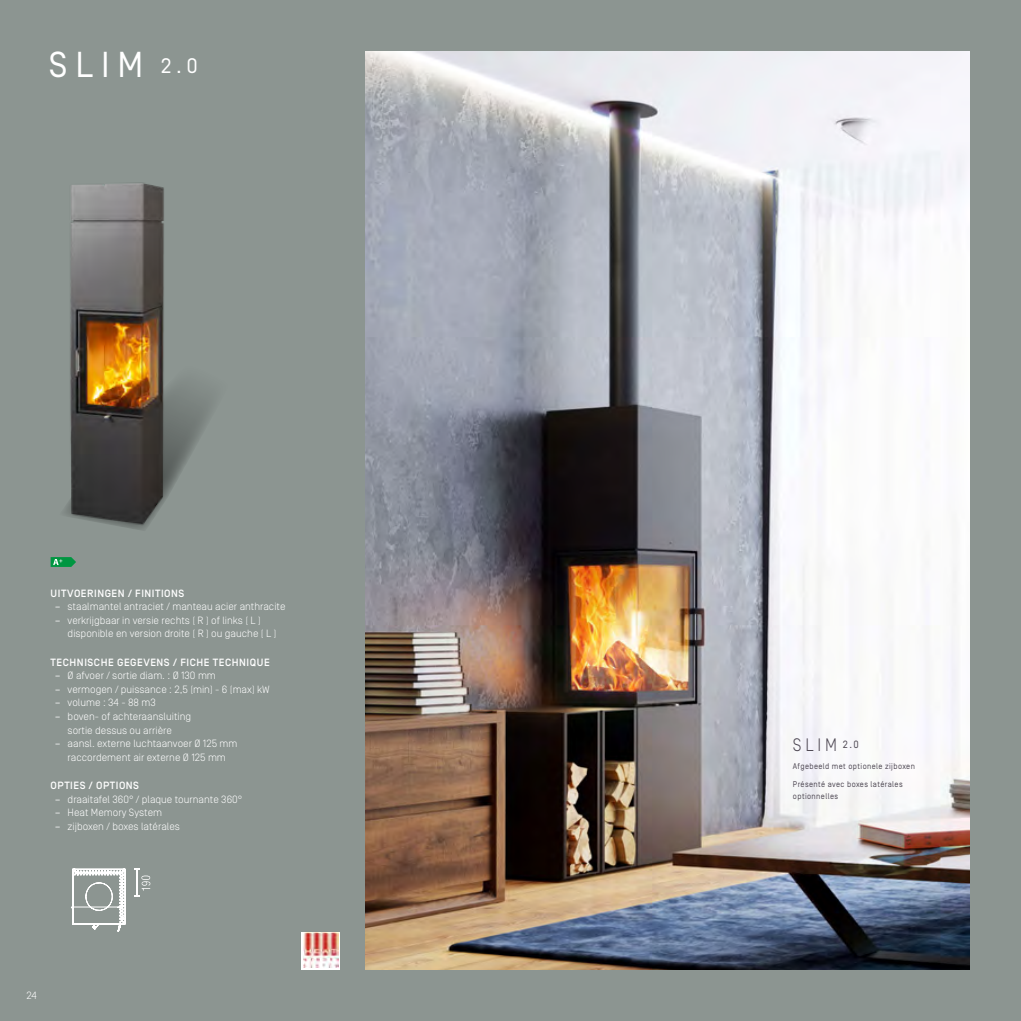
<style>
.page{position:relative;width:1021px;height:1021px;background:#fff}
.page>*{position:absolute;margin:0;border:0;box-sizing:border-box;transform-origin:0 0}
.Kacheltitels{font:36px "Simplon BP Regular";color:#fff}
.t1{font:300 18px "Simplon BP";color:#4c4651;scale:.94 1}
.Broodtekst{font:300 10.5px/13.5px "Simplon BP";color:#fff}
.Tech_Titel{font:500 10.5px "Simplon BP";letter-spacing:.05em;color:#fff}
.t2{font:8.25px/12px "Simplon BP Regular";letter-spacing:.05em;color:#4c4651;scale:.94 1}
.s1{font-size:21px}
.s2{font-family:"Simplon BP Regular";font-weight:400}
</style>
<div class="page">
<div style="left:0;top:0;width:1020px;height:1020px;background:#8c9591"></div>
<svg style="left:134px;top:868px;width:16px;height:28px"></svg>
<svg style="left:71px;top:868px;width:55px;height:63px"></svg>
<svg style="left:51px;top:557px;width:25px;height:10px"></svg>
<svg style="left:302px;top:932px;width:38px;height:37px"></svg>
<img style="left:303px;top:932px;width:35px;height:35px">
<img style="left:366px;top:51px;width:603px;height:918px">
<svg style="left:179px;top:384px;width:33px;height:90px"></svg>
<img style="left:64px;top:182px;width:115px;height:348px">
<p class="Kacheltitels" style="left:49px;top:43px;width:151px">SLIM <span class="s1">2.0</span></p>
<p class="Tech_Titel" style="left:51px;top:587px;width:135px">UITVOERINGEN / FINITIONS</p>
<p class="Broodtekst" style="left:55px;top:600px;width:232px"><span class="s2">−</span> staalmantel antraciet / manteau acier anthracite</p>
<p class="Broodtekst" style="left:68px;top:613px;width:210px;text-indent:-13px"><span class="s2">−</span> verkrijgbaar in versie rechts ( R ) of links ( L ) disponible en version droite ( R ) ou gauche ( L )</p>
<p class="Tech_Titel" style="left:51px;top:656px;width:221px">TECHNISCHE GEGEVENS / FICHE TECHNIQUE</p>
<p class="Broodtekst" style="left:55px;top:669px;width:162px"><span class="s2">−</span> Ø afvoer / sortie diam. : Ø 130 mm</p>
<p class="Broodtekst" style="left:55px;top:682px;width:216px"><span class="s2">−</span> vermogen / puissance : 2,5 (min) - 6 (max) kW</p>
<p class="Broodtekst" style="left:55px;top:696px;width:102px"><span class="s2">−</span> volume : 34 - 88 m3</p>
<p class="Broodtekst" style="left:68px;top:709px;width:125px;text-indent:-13px"><span class="s2">−</span> boven- of achteraansluiting sortie dessus ou arrière</p>
<p class="Broodtekst" style="left:55px;top:736px;width:184px;text-align:center"><span class="s2">−</span> aansl. externe luchtaanvoer Ø 125 mm raccordement air externe Ø 125 mm</p>
<p class="Tech_Titel" style="left:51px;top:779px;width:90px">OPTIES / OPTIONS</p>
<p class="Broodtekst" style="left:55px;top:792px;width:189px"><span class="s2">−</span> draaitafel 360° / plaque tournante 360°</p>
<p class="Broodtekst" style="left:55px;top:805px;width:109px"><span class="s2">−</span> Heat Memory System</p>
<p class="Broodtekst" style="left:55px;top:819px;width:127px"><span class="s2">−</span> zijboxen / boxes latérales</p>
<p class="Broodtekst" style="left:26px;top:988px;width:12px">24</p>
<p class="t1" style="left:793px;top:734px;width:72px">SLIM <sup>2.0</sup></p>
<p class="t2" style="left:793px;top:759px;width:131px">Afgebeeld met optionele zijboxen</p>
<p class="t2" style="left:793px;top:777px;width:118px">Présenté avec boxes latérales optionnelles</p>
</div>
